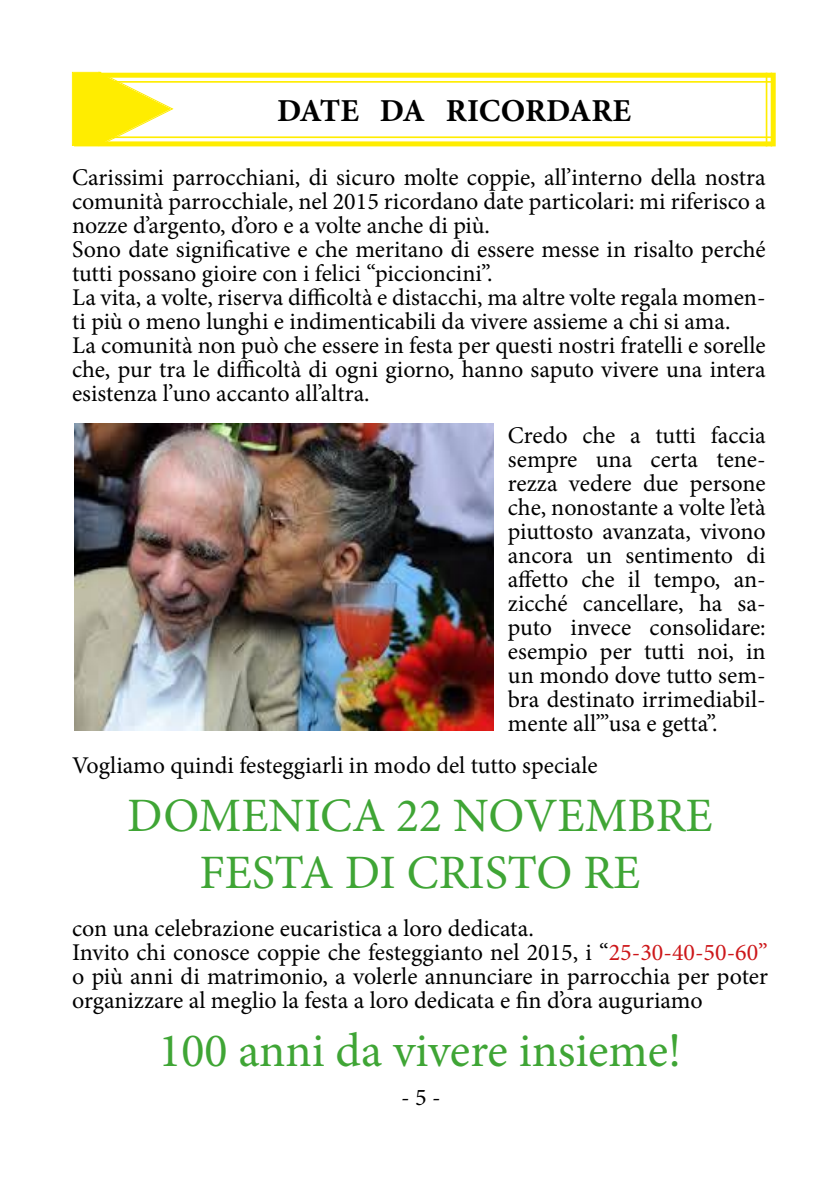
<style>
.page{position:relative;width:840px;height:1191px;background:#fff}
.page>*{position:absolute;margin:0;border:0;box-sizing:border-box;transform-origin:0 0}
.t1{font:48px/57.6px "Minion Pro";color:#3fa535;text-align:center}
.t2{font:700 32px "Minion Pro";letter-spacing:-.005em;color:#000}
.t3{font:24px/24px "Minion Pro";color:#000}
.s1{color:#cd171a}
</style>
<div class="page">
<div style="left:74px;top:73px;width:697px;height:5px;background:#ffed00"></div>
<hr style="left:74px;top:81px;width:697px;height:2px;background:#ffed00">
<svg style="left:72px;top:72px;width:101px;height:74px"></svg>
<div style="left:770px;top:73px;width:5px;height:73px;background:#ffed00"></div>
<hr style="left:765px;top:73px;width:2px;height:73px;background:#ffed00">
<hr style="left:74px;top:136px;width:697px;height:2px;background:#ffed00">
<div style="left:74px;top:141px;width:697px;height:5px;background:#ffed00"></div>
<img style="left:74px;top:424px;width:419px;height:306px">
<h2 class="t2" style="left:277px;top:88px;width:355px">DATE DA RICORDARE</h2>
<p class="t3" style="left:72px;top:165px;width:694px">Carissimi parrocchiani, di sicuro molte coppie, all’interno della nostra comunità parrocchiale, nel 2015 ricordano date particolari: mi riferisco a nozze d’argento, d’oro e a volte anche di più.<br>Sono date significative e che meritano di essere messe in risalto perché tutti possano gioire con i felici “piccioncini”.<br>La vita, a volte, riserva difficoltà e distacchi, ma altre volte regala momen&shy;ti più o meno lunghi e indimenticabili da vivere assieme a chi si ama.<br>La comunità non può che essere in festa per questi nostri fratelli e sorelle che, pur tra le difficoltà di ogni giorno, hanno saputo vivere una intera esistenza l’uno accanto all’altra.</p>
<p class="t3" style="left:507px;top:423px;width:259px;text-align:justify">Credo che a tutti faccia sempre una certa tene&shy;rezza vedere due persone che, nonostante a volte l’età piuttosto avanzata, vivono ancora un sentimento di affetto che il tempo, an&shy;zicché cancellare, ha sa&shy;puto invece consolidare: esempio per tutti noi, in un mondo dove tutto sem&shy;bra destinato irrimediabil&shy;mente all’”usa e getta”.</p>
<p class="t3" style="left:72px;top:753px;width:527px">Vogliamo quindi festeggiarli in modo del tutto speciale</p>
<h1 class="t1" style="left:127px;top:787px;width:586px">DOMENICA 22 NOVEMBRE<br>FESTA DI CRISTO RE</h1>
<p class="t3" style="left:72px;top:917px;width:697px">con una celebrazione eucaristica a loro dedicata.<br>Invito chi conosce coppie che festeggianto nel 2015, i “<span class="s1">25-30-40-50-60” </span>o più anni di matrimonio, a volerle annunciare in parrocchia per poter organizzare al meglio la festa a loro dedicata e fin d’ora auguriamo</p>
<h1 class="t1" style="left:158px;top:1022px;width:524px">100 anni da vivere insieme!</h1>
<p class="t3" style="left:401px;top:1085px;width:41px">- 5 -</p>
</div>
